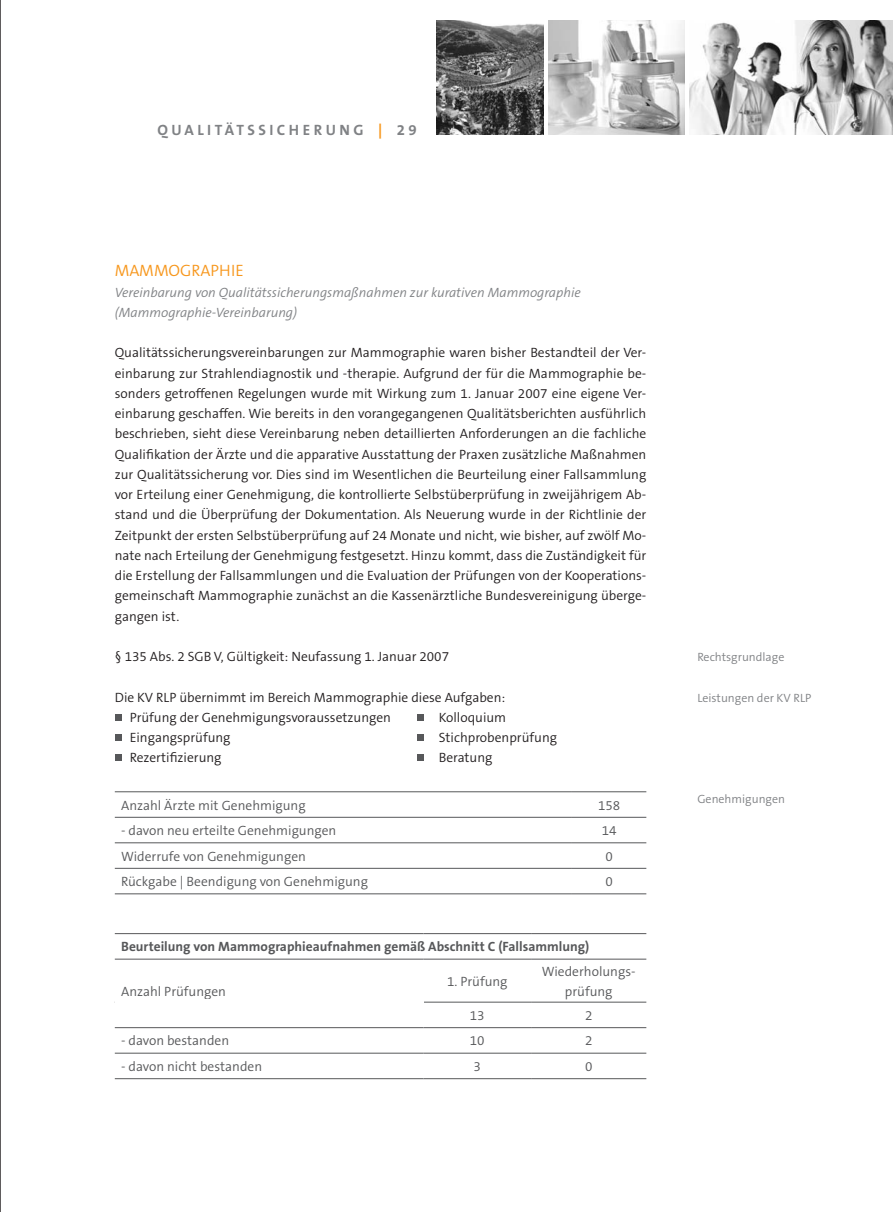
<style>
.page{position:relative;width:893px;height:1212px;background:#fff}
.page>*{position:absolute;margin:0;border:0;box-sizing:border-box;transform-origin:0 0}
.t1{font:300 16.5px "The Sans B4";color:#f7971d}
.t2{font:700 15px "The Sans B7";letter-spacing:.23em;color:#808285}
.t3{font:300 13.5px/20.2px "The Sans B4";color:#231f20;text-align:justify}
.t4{font:300 13.5px/20.2px "The Sans B4";color:#57585a;text-align:center}
.t5{font:italic 300 13.5px/20.2px "The Sans B4";color:#808285}
.t6{font:700 13.5px "The Sans B7";color:#57585a}
.t7{font:300 12px "The Sans B4";color:#808285}
.s1{color:#f7971d}
</style>
<div class="page">
<hr style="left:0;top:0;width:1px;height:1212px;background:#231f20">
<img style="left:690px;top:20px;width:203px;height:114px">
<img style="left:549px;top:20px;width:136px;height:114px">
<img style="left:437px;top:20px;width:106px;height:114px">
<div style="left:115px;top:714px;width:7px;height:7px;background:#57585a"></div>
<div style="left:417px;top:714px;width:6px;height:7px;background:#57585a"></div>
<div style="left:115px;top:734px;width:7px;height:7px;background:#57585a"></div>
<div style="left:417px;top:734px;width:6px;height:7px;background:#57585a"></div>
<div style="left:115px;top:754px;width:7px;height:7px;background:#57585a"></div>
<div style="left:417px;top:754px;width:6px;height:7px;background:#57585a"></div>
<hr style="left:115px;top:817px;width:457px;height:1px;background:#57585a">
<hr style="left:572px;top:817px;width:74px;height:1px;background:#57585a">
<hr style="left:115px;top:842px;width:457px;height:1px;background:#57585a">
<hr style="left:572px;top:842px;width:74px;height:1px;background:#57585a">
<hr style="left:115px;top:868px;width:457px;height:1px;background:#57585a">
<hr style="left:572px;top:868px;width:74px;height:1px;background:#57585a">
<hr style="left:115px;top:893px;width:457px;height:1px;background:#57585a">
<hr style="left:572px;top:893px;width:74px;height:1px;background:#57585a">
<hr style="left:115px;top:791px;width:457px;height:1px;background:#57585a">
<hr style="left:572px;top:791px;width:74px;height:1px;background:#57585a">
<hr style="left:423px;top:1002px;width:108px;height:1px;background:#57585a">
<hr style="left:531px;top:1002px;width:115px;height:1px;background:#57585a">
<hr style="left:115px;top:1027px;width:308px;height:1px;background:#57585a">
<hr style="left:423px;top:1027px;width:108px;height:1px;background:#57585a">
<hr style="left:531px;top:1027px;width:115px;height:1px;background:#57585a">
<hr style="left:115px;top:1053px;width:308px;height:1px;background:#57585a">
<hr style="left:423px;top:1053px;width:108px;height:1px;background:#57585a">
<hr style="left:531px;top:1053px;width:115px;height:1px;background:#57585a">
<hr style="left:115px;top:1078px;width:308px;height:1px;background:#57585a">
<hr style="left:423px;top:1078px;width:108px;height:1px;background:#57585a">
<hr style="left:531px;top:1078px;width:115px;height:1px;background:#57585a">
<hr style="left:115px;top:933px;width:308px;height:1px;background:#57585a">
<hr style="left:423px;top:933px;width:108px;height:1px;background:#57585a">
<hr style="left:531px;top:933px;width:115px;height:1px;background:#57585a">
<hr style="left:115px;top:959px;width:308px;height:1px;background:#57585a">
<hr style="left:423px;top:959px;width:108px;height:1px;background:#57585a">
<hr style="left:531px;top:959px;width:115px;height:1px;background:#57585a">
<p class="t2" style="left:157px;top:121px;width:261px">Qualitätssicherung <span class="s1">|</span> 29</p>
<p class="t1" style="left:115px;top:262px;width:72px">Mammograp</p>
<p class="t1" style="left:219px;top:262px;width:26px">hie</p>
<p class="t5" style="left:115px;top:282px;width:467px">Vereinbarung von Qualitätssicherungsmaßnahmen zur kurativen Mammographie (Mammographie-Vereinbarung)</p>
<p class="t3" style="left:115px;top:343px;width:533px">Qualitätssicherungsvereinbarungen zur Mammographie waren bisher Bestandteil der Ver&shy;einbarung zur Strahlendiagnostik und -therapie. Aufgrund der für die Mammographie be&shy;sonders getroffenen Regelungen wurde mit Wirkung zum 1. Januar 2007 eine eigene Ver&shy;einbarung geschaffen. Wie bereits in den vorangegangenen Qualitätsberichten ausführlich beschrieben, sieht diese Vereinbarung neben detaillierten Anforderungen an die fachliche Qualifikation der Ärzte und die apparative Ausstattung der Praxen zusätzliche Maßnahmen zur Qualitätssicherung vor. Dies sind im Wesentlichen die Beurteilung einer Fallsammlung vor E rteilung einer Genehmigung, die kontrollierte Selbstüberprüfung in zweijährigem Ab&shy;stand und die Überprüfung der Dokumentation. Als Neuerung wurde in der Richtlinie der Zeitpunkt der ersten Selbstüberprüfung auf 24 Monate und nicht, wie bisher, auf zwölf Mo&shy;nate nach E rteilung der Genehmigung festgesetzt. H inzu kommt, dass die Zuständigkeit für die E rstellung der Fallsammlungen und die Evaluation der Prüfungen von der Kooperations&shy;gemeinschaft Mammographie zunächst an die Kassenärztliche Bundesvereinigung überge&shy;gangen ist.</p>
<p class="t3" style="left:115px;top:647px;width:336px">§ 135 Abs. 2 SGB V, Gültigkeit: Neufassung 1. Januar 2007</p>
<p class="t3" style="left:130px;top:687px;width:377px;text-indent:-15px">Die KV RLP übernimmt im Bereich Mammographie diese Aufgaben:<br>Prüfung der Genehmigungsvoraussetzungen</p>
<p class="t3" style="left:439px;top:707px;width:69px">Kolloquium</p>
<p class="t3" style="left:122px;top:728px;width:110px">Eingangsprüfung</p>
<p class="t3" style="left:439px;top:728px;width:120px">Stichprobenprüfung</p>
<p class="t3" style="left:130px;top:748px;width:93px">Rezertifizierung</p>
<p class="t3" style="left:423px;top:748px;width:70px">Beratung</p>
<p class="t4" style="left:121px;top:795px;width:186px">Anzahl Ärzte mit Genehmigung</p>
<p class="t4" style="left:598px;top:795px;width:24px">158</p>
<p class="t4" style="left:121px;top:821px;width:217px">- davon neu erteilte Genehmigungen</p>
<p class="t4" style="left:602px;top:821px;width:16px">14</p>
<p class="t4" style="left:121px;top:846px;width:186px">Widerrufe von Genehmigungen</p>
<p class="t4" style="left:605px;top:846px;width:9px">0</p>
<p class="t4" style="left:121px;top:872px;width:248px">Rückgabe | Beendigung von Genehmigung</p>
<p class="t4" style="left:605px;top:872px;width:9px">0</p>
<p class="t6" style="left:121px;top:939px;width:470px">Beurteilung von Mammographieaufnahmen gemäß Abschnitt C (Fallsammlung)</p>
<p class="t4" style="left:121px;top:981px;width:106px">Anzahl Prüfungen</p>
<p class="t4" style="left:447px;top:971px;width:62px">1. Prüfung</p>
<p class="t4" style="left:542px;top:961px;width:95px">Wiederholungs&shy;prüfung</p>
<p class="t4" style="left:470px;top:1005px;width:16px">13</p>
<p class="t4" style="left:585px;top:1005px;width:9px">2</p>
<p class="t4" style="left:121px;top:1031px;width:109px">- davon bestanden</p>
<p class="t4" style="left:470px;top:1031px;width:16px">10</p>
<p class="t4" style="left:585px;top:1031px;width:9px">2</p>
<p class="t4" style="left:121px;top:1056px;width:142px">- davon nicht bestanden</p>
<p class="t4" style="left:474px;top:1056px;width:9px">3</p>
<p class="t4" style="left:585px;top:1056px;width:9px">0</p>
<p class="t7" style="left:697px;top:650px;width:89px">Rechtsgrundlage</p>
<p class="t7" style="left:697px;top:691px;width:116px">Leistungen der KV RLP</p>
<p class="t7" style="left:697px;top:792px;width:89px">Genehmigungen</p>
</div>
